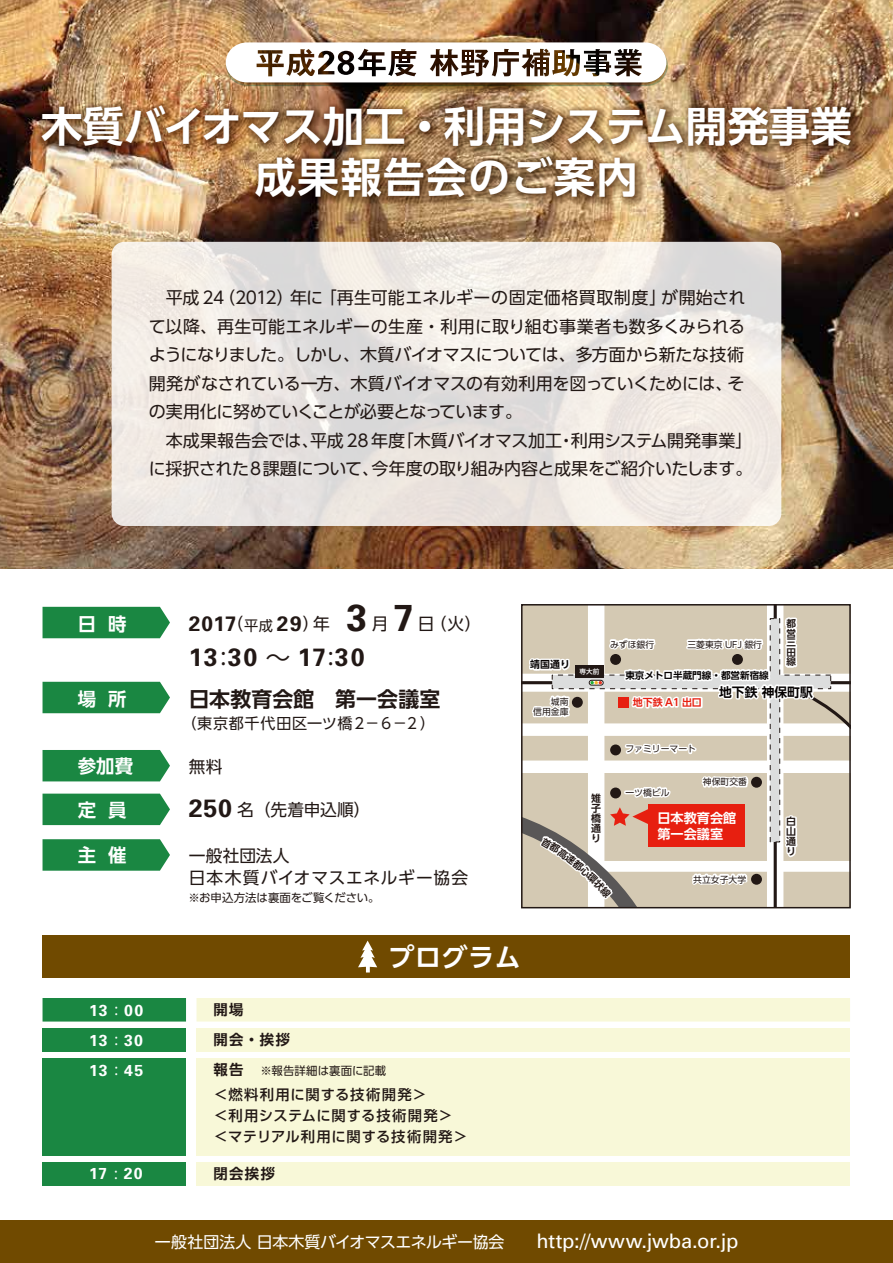
<style>
.page{position:relative;width:893px;height:1263px;background:#fff}
.page>*{position:absolute;margin:0;border:0;box-sizing:border-box;transform-origin:0 0}
.t1{font:700 41.4px/51px "UD Shin Go Pro De";color:#fff;text-align:center}
.t2{font:700 37.65px "Univers";color:#221815}
.t3{font:700 25.8px "UD Shin Go Pro De";letter-spacing:.03em;color:#fff}
.t4{font:700 25.05px "Univers";letter-spacing:.055em;color:#221815}
.t5{font:700 20.85px "UD Shin Go Pro De";letter-spacing:.01em;color:#221815}
.t6{font:700 20.85px "Univers";letter-spacing:.035em;color:#221815}
.t7{font:700 18.45px "UD Shin Go Pro De";color:#fff}
.t8{font:16.95px/28.5px "UD Shin Go Pro";letter-spacing:-.02em;color:#221815}
.t9{font:16.65px/22px "UD Shin Go Pro";letter-spacing:.04em;color:#221815}
.t10{font:16.65px "UD Shin Go Pro";letter-spacing:.02em;color:#221815}
.t11{font:15.9px "UD Shin Go Pro";letter-spacing:-.02em;color:#fff}
.t12{font:700 15.9px "Univers";letter-spacing:.06em;color:#fff}
.t13{font:15px "UD Shin Go Pro";letter-spacing:.04em;color:#221815}
.t14{font:500 14.4px/21px "UD Shin Go Pro";letter-spacing:.06em;color:#221815}
.t15{font:700 14.4px "UD Shin Go Pro De";letter-spacing:.1em;color:#221815}
.t16{font:700 13.2px/16.5px "UD Shin Go Pro De";color:#fff}
.t17{font:700 12.75px "UD Shin Go Pro De";color:#040000}
.t18{font:11.4px "UD Shin Go Pro";letter-spacing:-.005em;color:#221815}
.t19{font:700 9.9px/9.9px "UD Shin Go Pro De";color:#221815;text-align:justify}
.t20{font:700 9.9px "UD Shin Go Pro De";color:#e71f10}
.t21{font:700 9.9px "UD Shin Go Pro De";color:#040000}
.t22{font:700 9.6px "UD Shin Go Pro De";color:#040000}
.t23{font:700 9.6px/9.6px "UD Shin Go Pro De";color:#221815;text-align:justify}
.t24{font:8.85px/10.5px "UD Shin Go Pro";color:#221815;text-align:right}
.t25{font:500 6.6px "UD Shin Go Pro";color:#fff}
.s1{font-family:"UD Shin Go Pro";font-weight:400;font-size:16.65px}
.s2{font-family:"UD Shin Go Pro";font-weight:400;font-size:14.25px}
.s3{font-family:"Koz Go Pr 6 N";font-weight:400}
.s4{font-family:"Univers";font-weight:700;font-size:25.05px}
.s5{font-family:"Univers";font-size:19.95px}
</style>
<div class="page">
<img style="left:0;top:0;width:893px;height:568px">
<svg style="left:112px;top:242px;width:669px;height:284px;background:#ece7e2"></svg>
<div style="left:43px;top:935px;width:807px;height:43px;background:#704a00"></div>
<div style="left:196px;top:998px;width:654px;height:23px;background:#f8f8d8"></div>
<div style="left:196px;top:1028px;width:654px;height:23px;background:#f8f8d8"></div>
<div style="left:196px;top:1058px;width:654px;height:98px;background:#f8f8d8"></div>
<div style="left:196px;top:1162px;width:654px;height:24px;background:#f8f8d8"></div>
<div style="left:43px;top:998px;width:143px;height:23px;background:#1a8742"></div>
<div style="left:43px;top:1028px;width:143px;height:23px;background:#1a8742"></div>
<div style="left:43px;top:1058px;width:143px;height:98px;background:#1a8742"></div>
<div style="left:43px;top:1162px;width:143px;height:24px;background:#1a8742"></div>
<div style="left:0;top:1220px;width:893px;height:43px;background:#704a00"></div>
<div style="left:43px;top:607px;width:127px;height:31px;background:#1a8742"></div>
<div style="left:43px;top:682px;width:127px;height:31px;background:#1a8742"></div>
<div style="left:43px;top:750px;width:127px;height:31px;background:#1a8742"></div>
<div style="left:43px;top:794px;width:127px;height:31px;background:#1a8742"></div>
<svg style="left:43px;top:839px;width:127px;height:32px;background:#268d4c"></svg>
<div style="left:522px;top:605px;width:328px;height:303px;background:#d4c9b3"></div>
<div style="left:522px;top:723px;width:328px;height:13px;background:#fff"></div>
<div style="left:751px;top:874px;width:11px;height:11px;background:#221815;border-radius:50%"></div>
<div style="left:596px;top:861px;width:254px;height:11px;background:#fff"></div>
<div style="left:522px;top:760px;width:328px;height:13px;background:#fff"></div>
<div style="left:522px;top:674px;width:328px;height:18px;background:#fff"></div>
<div style="left:767px;top:605px;width:16px;height:303px;background:#fff"></div>
<div style="left:588px;top:605px;width:16px;height:303px;background:#fff"></div>
<hr style="left:522px;top:681px;width:328px;height:3px;background:#221815">
<hr style="left:774px;top:605px;width:3px;height:303px;background:#221815">
<svg style="left:551px;top:618px;width:281px;height:225px"></svg>
<div style="left:648px;top:804px;width:97px;height:42px;background:#e71f10"></div>
<div style="left:575px;top:665px;width:28px;height:13px;background:#221815"></div>
<svg style="left:779px;top:813px;width:22px;height:48px"></svg>
<svg style="left:527px;top:656px;width:44px;height:19px"></svg>
<div style="left:589px;top:680px;width:15px;height:5px;border:1px solid #221815;border-radius:2px"></div>
<svg style="left:590px;top:681px;width:12px;height:3px"></svg>
<svg style="left:688px;top:871px;width:63px;height:14px"></svg>
<svg style="left:699px;top:771px;width:59px;height:19px"></svg>
<svg style="left:532px;top:693px;width:39px;height:28px"></svg>
<svg style="left:608px;top:607px;width:240px;height:150px"></svg>
<div style="left:521px;top:604px;width:330px;height:304px;border:2px solid #221815"></div>
<img style="left:37px;top:101px;width:821px;height:165px">
<svg style="left:358px;top:940px;width:19px;height:32px"></svg>
<img style="left:226px;top:39px;width:442px;height:54px">
<svg style="left:522px;top:772px;width:151px;height:136px"></svg>
<h1 class="t1" style="left:41px;top:100px;width:812px">木質バイオマス加工・利用システム開発事業成果報告会のご案内</h1>
<p class="t8" style="left:149px;top:283px;width:605px">　平成 24（2012）年に「再生可能エネルギーの固定価格買取制度」が開始されて以降、再生可能エネルギーの生産・利用に取り組む事業者も数多くみられるようになりました。しかし、木質バイオマスについては、多方面から新たな技術開発がなされている一方、木質バイオマスの有効利用を図っていくためには、その実用化に努めていくことが必要となっています。<br>　本成果報告会では、平成 28 年度「木質バイオマス加工・利用システム開発事業」に採択された８課題について、今年度の取り組み内容と成果をご紹介いたします。</p>
<p class="t7" style="left:78px;top:609px;width:50px">日 時</p>
<p class="t6" style="left:189px;top:611px;width:142px">2017<span class="s1">（</span><span class="s2">平成</span> 29<span class="s1">）年</span></p>
<h2 class="t2" style="left:346px;top:595px;width:22px">3</h2>
<p class="t10" style="left:372px;top:610px;width:18px">月</p>
<h2 class="t2" style="left:393px;top:595px;width:22px">7</h2>
<p class="t10" style="left:418px;top:610px;width:65px">日（火）</p>
<h3 class="t4" style="left:189px;top:642px;width:177px">13<span class="s3">:</span>30 <span class="s3">～</span> 17<span class="s3">:</span>30</h3>
<p class="t7" style="left:78px;top:684px;width:50px">場 所</p>
<p class="t5" style="left:189px;top:682px;width:253px">日本教育会館　第一会議室</p>
<p class="t13" style="left:181px;top:711px;width:255px">（東京都千代田区一ツ橋２－６－２）</p>
<p class="t7" style="left:78px;top:751px;width:57px">参加費</p>
<p class="t10" style="left:189px;top:753px;width:35px">無料</p>
<p class="t7" style="left:78px;top:795px;width:50px">定 員</p>
<p class="t10" style="left:189px;top:796px;width:183px"><span class="s4">250</span> 名（先着申込順）</p>
<p class="t7" style="left:78px;top:840px;width:50px">主 催</p>
<p class="t9" style="left:189px;top:844px;width:281px">一般社団法人<br>日本木質バイオマスエネルギー協会</p>
<p class="t18" style="left:189px;top:888px;width:192px">※お申込方法は裏面をご覧ください。</p>
<p class="t21" style="left:530px;top:656px;width:41px">靖国通り</p>
<p class="t24" style="left:533px;top:696px;width:37px">城南<br>信用金庫</p>
<p class="t25" style="left:579px;top:666px;width:21px">専大前</p>
<p class="t24" style="left:610px;top:639px;width:46px">みずほ銀行</p>
<p class="t24" style="left:687px;top:639px;width:76px">三菱東京 UFJ 銀行</p>
<p class="t22" style="left:625px;top:667px;width:145px">東京メトロ半蔵門線・都営新宿線</p>
<p class="t23" style="left:786px;top:618px;width:11px">都営三田線</p>
<p class="t20" style="left:633px;top:694px;width:71px">地下鉄 A1 出口</p>
<p class="t17" style="left:719px;top:682px;width:95px">地下鉄 神保町駅</p>
<p class="t19" style="left:591px;top:793px;width:11px">雉子橋通り</p>
<p class="t24" style="left:625px;top:743px;width:72px">ファミリーマート</p>
<p class="t24" style="left:625px;top:787px;width:46px">一ツ橋ビル</p>
<p class="t24" style="left:703px;top:776px;width:46px">神保町交番</p>
<p class="t16" style="left:657px;top:809px;width:80px">日本教育会館第一会議室</p>
<p class="t24" style="left:693px;top:874px;width:55px">共立女子大学</p>
<p class="t19" style="left:786px;top:816px;width:11px">白山通り</p>
<h3 class="t3" style="left:389px;top:936px;width:134px">プログラム</h3>
<p class="t12" style="left:89px;top:1000px;width:56px">13 <span class="s3">:</span> 00</p>
<p class="t15" style="left:213px;top:998px;width:32px">開場</p>
<p class="t12" style="left:89px;top:1030px;width:55px">13 <span class="s3">:</span> 30</p>
<p class="t15" style="left:213px;top:1028px;width:78px">開会・挨拶</p>
<p class="t12" style="left:89px;top:1060px;width:56px">13 <span class="s3">:</span> 45</p>
<p class="t15" style="left:213px;top:1058px;width:31px">報告</p>
<p class="t14" style="left:213px;top:1083px;width:256px">＜燃料利用に関する技術開発＞<br>＜利用システムに関する技術開発＞＜マテリアル利用に関する技術開発＞</p>
<p class="t12" style="left:89px;top:1164px;width:55px">17 <span class="s3">:</span> 20</p>
<p class="t15" style="left:213px;top:1161px;width:63px">閉会挨拶</p>
<p class="t18" style="left:260px;top:1062px;width:127px">※報告詳細は裏面に記載</p>
<p class="t11" style="left:155px;top:1229px;width:585px">一般社団法人 日本木質バイオマスエネルギー協会　　<span class="s5">http://www.jwba.or.jp</span></p>
</div>
